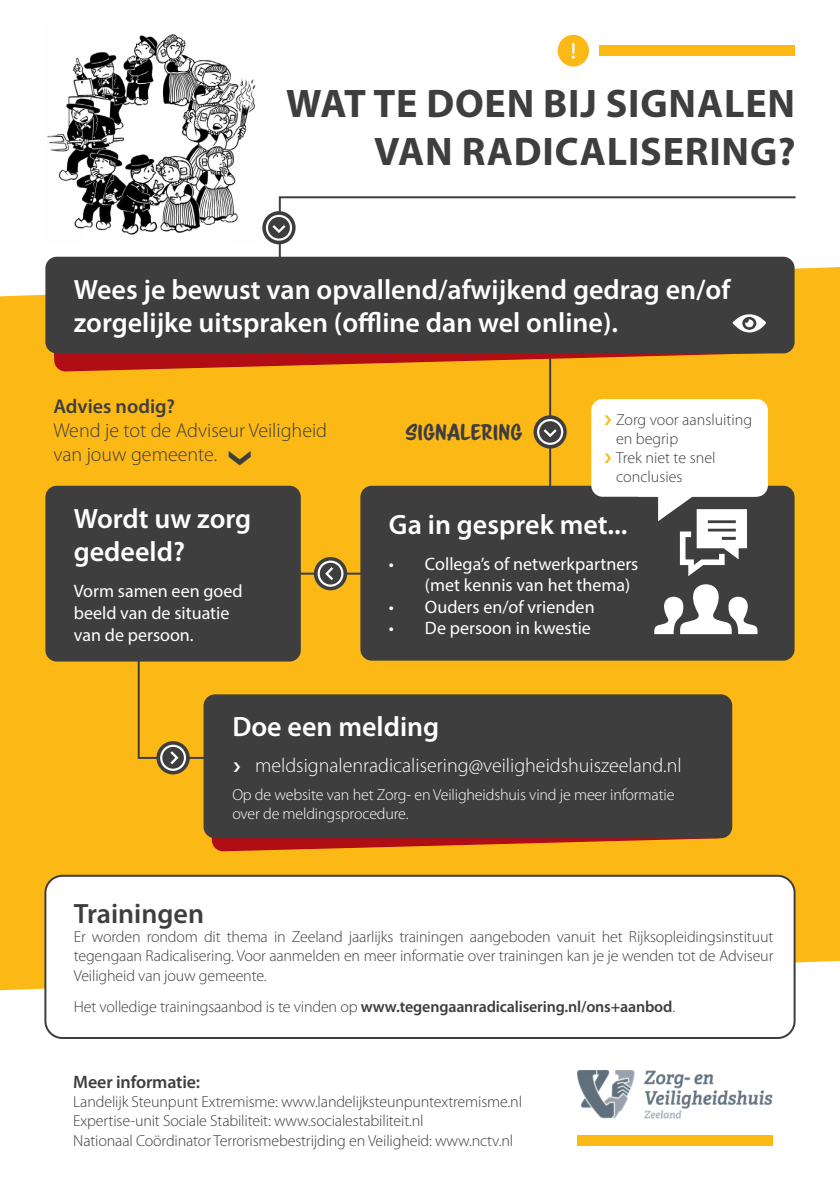
<style>
.page{position:relative;width:840px;height:1191px;background:#fff}
.page>*{position:absolute;margin:0;border:0;box-sizing:border-box;transform-origin:0 0}
.t1{font:700 40px "Myriad Pro";letter-spacing:.02em;color:#3e3e3f}
.t2{font:600 28px/33.6px "Myriad Pro";color:#fff}
.t3{font:600 28px "Myriad Pro";color:#3e3e3f}
.t4{font:300 20px "Myriad Pro";color:#fff}
.t5{font:300 20px "Myriad Pro";color:#3e3e3f}
.t6{font:600 20px "Myriad Pro";color:#3e3e3f}
.t7{font:20px "Scriptorama Markdown JF";letter-spacing:.01em;color:#3e3e3f}
.t8{font:18px/21.6px "Myriad Pro";color:#fff}
.t9{font:600 18px "Myriad Pro";letter-spacing:-.01em;color:#3e3e3f}
.t10{font:300 16px/19.2px "Myriad Pro";letter-spacing:-.01em;color:#3e3e3f;text-align:justify}
.t11{font:300 16px "Myriad Pro";letter-spacing:-.01em;color:#fff}
.t12{font:600 16px "Myriad Pro";letter-spacing:-.01em;color:#3e3e3f}
.s1{font-weight:300}
</style>
<div class="page">
<div style="left:0;top:267px;width:839px;height:723px;background:#fcb814"></div>
<hr style="left:295px;top:572px;width:73px;height:2px;background:#3e3e3f">
<hr style="left:549px;top:351px;width:2px;height:154px;background:#3e3e3f">
<svg style="left:53px;top:353px;width:732px;height:18px;background:#d26215"></svg>
<svg style="left:211px;top:835px;width:517px;height:16px;background:#d25f15"></svg>
<img style="left:577px;top:1070px;width:195px;height:48px">
<div style="left:45px;top:257px;width:749px;height:96px;background:#3e3e3f;border-radius:11px"></div>
<div style="left:45px;top:486px;width:255px;height:175px;background:#3e3e3f;border-radius:11px"></div>
<div style="left:203px;top:694px;width:528px;height:144px;background:#3e3e3f;border-radius:11px"></div>
<div style="left:45px;top:875px;width:749px;height:163px;background:#fff;border-radius:17px"></div>
<div style="left:44px;top:874px;width:751px;height:165px;border:2px solid #3e3e3f;border-radius:17px"></div>
<div style="left:360px;top:486px;width:434px;height:174px;background:#3e3e3f;border-radius:11px"></div>
<div style="left:577px;top:1135px;width:195px;height:10px;background:#fcb814"></div>
<div style="left:598px;top:45px;width:196px;height:11px;background:#fcb814"></div>
<svg style="left:654px;top:584px;width:103px;height:50px"></svg>
<svg style="left:658px;top:497px;width:89px;height:79px"></svg>
<img style="left:47px;top:34px;width:209px;height:201px">
<div style="left:591px;top:399px;width:176px;height:98px;background:#fff;border-radius:11px"></div>
<svg style="left:557px;top:35px;width:31px;height:32px"></svg>
<div style="left:533px;top:415px;width:33px;height:33px;background:#3e3e3f;border-radius:50%"></div>
<svg style="left:536px;top:419px;width:27px;height:26px"></svg>
<svg style="left:262px;top:211px;width:33px;height:33px"></svg>
<svg style="left:266px;top:196px;width:531px;height:72px"></svg>
<div style="left:156px;top:741px;width:34px;height:33px;background:#3e3e3f;border-radius:50%"></div>
<svg style="left:137px;top:661px;width:91px;height:110px"></svg>
<div style="left:314px;top:557px;width:33px;height:33px;background:#3e3e3f;border-radius:50%"></div>
<svg style="left:317px;top:560px;width:26px;height:27px"></svg>
<svg style="left:732px;top:314px;width:33px;height:18px"></svg>
<svg style="left:228px;top:450px;width:23px;height:15px"></svg>
<p class="t1" style="left:286px;top:78px;width:510px">WAT TE DOEN BIJ SIGNALEN</p>
<p class="t1" style="left:374px;top:126px;width:422px">VAN RADICALISERING?</p>
<p class="t2" style="left:74px;top:272px;width:657px">Wees je bewust van opvallend/afwijkend gedrag en/of zorgelijke uitspraken (offline dan wel online).</p>
<p class="t6" style="left:53px;top:393px;width:123px">Advies nodig?</p>
<p class="t5" style="left:53px;top:419px;width:275px">Wend je tot de Adviseur Veiligheid</p>
<p class="t5" style="left:53px;top:443px;width:165px">van jouw gemeente.</p>
<p class="t2" style="left:74px;top:501px;width:179px">Wordt uw zorg gedeeld?</p>
<p class="t8" style="left:74px;top:580px;width:170px">Vorm samen een goed</p>
<p class="t8" style="left:74px;top:602px;width:157px">beeld van de situatie</p>
<p class="t8" style="left:74px;top:623px;width:121px">van de persoon.</p>
<p class="t7" style="left:405px;top:419px;width:118px">SIGNALERING</p>
<p class="t10" style="left:615px;top:410px;width:137px">Zorg voor aansluiting en begrip</p>
<p class="t10" style="left:615px;top:448px;width:101px">Trek niet te snel</p>
<p class="t10" style="left:615px;top:467px;width:68px">conclusies</p>
<p class="t2" style="left:388px;top:506px;width:240px">Ga in gesprek met...</p>
<p class="t8" style="left:424px;top:552px;width:215px;text-indent:-36px">• Collega’s of netwerkpartners (met kennis van het thema)</p>
<p class="t8" style="left:388px;top:595px;width:207px">• Ouders en/of vrienden</p>
<p class="t8" style="left:388px;top:617px;width:203px">• De persoon in kwestie</p>
<p class="t2" style="left:232px;top:709px;width:208px">Doe een melding</p>
<p class="t4" style="left:255px;top:754px;width:428px">meldsignalenradicalisering@veiligheidshuiszeeland.nl</p>
<p class="t11" style="left:232px;top:785px;width:443px">Op de website van het Zorg- en Veiligheidshuis vind je meer informatie</p>
<p class="t11" style="left:232px;top:805px;width:177px">over de meldingsprocedure.</p>
<p class="t3" style="left:74px;top:895px;width:132px">Trainingen</p>
<p class="t10" style="left:74px;top:927px;width:700px">Er worden rondom dit thema in Zeeland jaarlijks trainingen aangeboden vanuit het Rijksopleidingsinstituut tegengaan Radicalisering. Voor aanmelden en meer informatie over trainingen kan je je wenden tot de Adviseur Veiligheid van jouw gemeente.</p>
<p class="t12" style="left:74px;top:996px;width:602px"><span class="s1">Het volledige trainingsaanbod is te vinden op</span> www.tegengaanradicalisering.nl/ons+aanbod<span class="s1">.</span></p>
<p class="t9" style="left:73px;top:1070px;width:128px">Meer informatie:</p>
<p class="t10" style="left:73px;top:1092px;width:450px">Landelijk Steunpunt Extremisme: www.landelijksteunpuntextremisme.nl</p>
<p class="t10" style="left:73px;top:1111px;width:351px">Expertise-unit Sociale Stabiliteit: www.socialestabiliteit.nl</p>
<p class="t10" style="left:73px;top:1131px;width:441px">Nationaal Coördinator Terrorismebestrijding en Veiligheid: www.nctv.nl</p>
</div>
